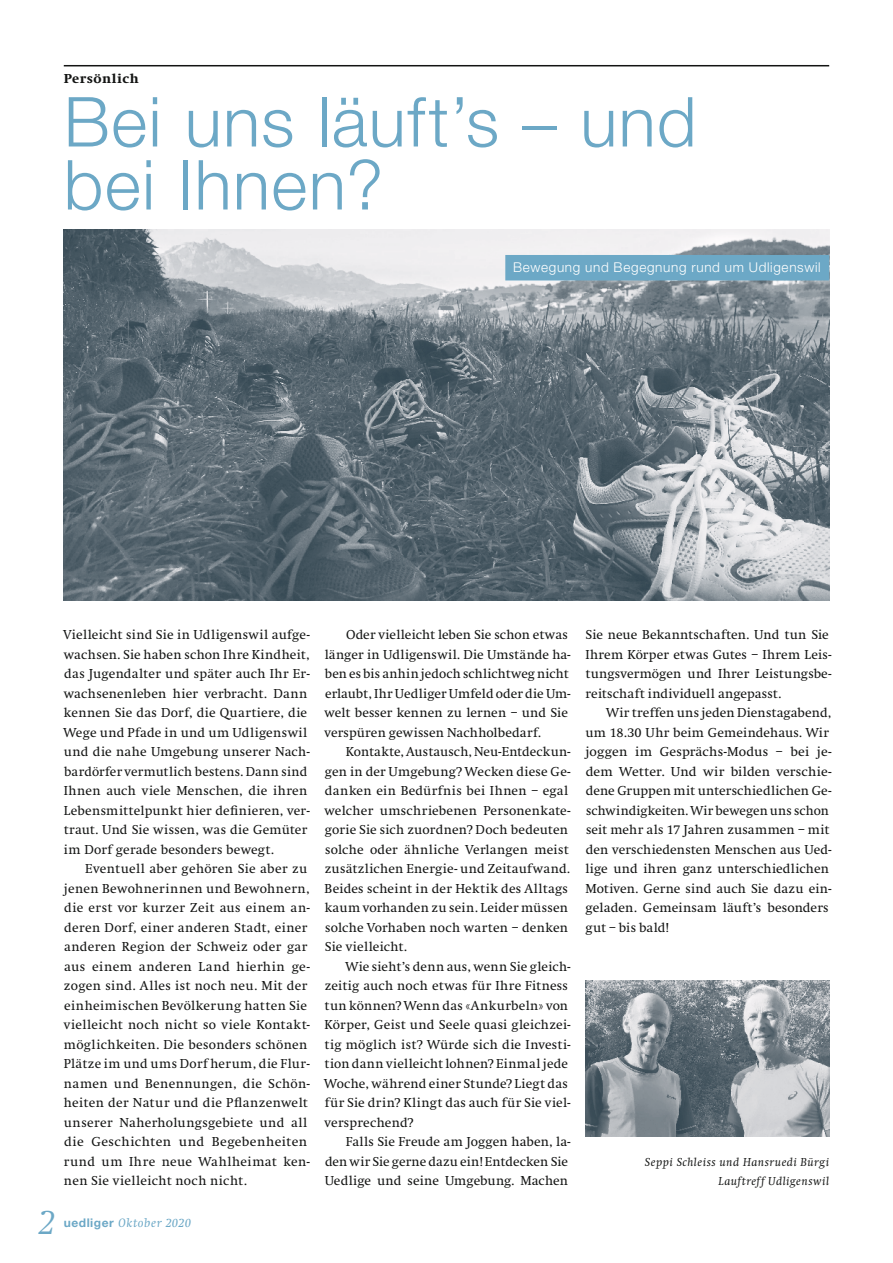
<style>
.page{position:relative;width:893px;height:1263px;background:#fff}
.page>*{position:absolute;margin:0;border:0;box-sizing:border-box;transform-origin:0 0}
.t1{font:300 69px/63px "Helvetica Neue";letter-spacing:.02em;color:#6ca8c6}
.t2{font:italic 300 36px "Swift";color:#6ca8c6}
.t3{font:13.5px/19.5px "Swift";letter-spacing:.015em;color:#131413}
.t4{font:300 13.5px "Helvetica Neue";letter-spacing:.05em;color:#fff}
.t5{font:800 13.5px "Swift";letter-spacing:.04em;color:#131413}
.t6{font:italic 12.75px "Swift";letter-spacing:.05em;color:#6ca8c6}
.t7{font:italic 12px/19.5px "Swift";letter-spacing:.045em;color:#131413;text-align:right}
.s1{font-family:"Helvetica Neue";font-weight:700;font-style:normal;font-size:12px}
</style>
<div class="page">
<hr style="left:64px;top:65px;width:765px;height:1px;background:#131413">
<img style="left:585px;top:980px;width:244px;height:156px">
<img style="left:64px;top:230px;width:765px;height:370px">
<div style="left:505px;top:255px;width:324px;height:25px;background:#6ca8c6"></div>
<p class="t5" style="left:64px;top:72px;width:76px">Persönlich</p>
<h1 class="t1" style="left:64px;top:89px;width:634px">Bei uns läuft’s – und bei Ihnen?</h1>
<p class="t4" style="left:513px;top:259px;width:309px">Bewegung und Begegnung rund um Udligenswil</p>
<p class="t3" style="left:63px;top:625px;width:248px">Vielleicht sind Sie in Udligenswil aufge&shy;wachsen. Sie haben schon Ihre Kindheit, das Jugendalter und später auch Ihr Er&shy;wachsenenleben hier verbracht. Dann kennen Sie das Dorf, die Quartiere, die Wege und Pfade in und um Udligenswil und die nahe Umgebung unserer Nach&shy;bardörfer vermutlich bestens. Dann sind Ihnen auch viele Menschen, die ihren Lebensmittelpunkt hier definieren, ver&shy;traut. Und Sie wissen, was die Gemüter im Dorf gerade besonders bewegt.</p>
<p class="t3" style="left:64px;top:859px;width:248px;text-indent:21px">Eventuell aber gehören Sie aber zu jenen Bewohnerinnen und Bewohnern, die erst vor kurzer Zeit aus einem an&shy;deren Dorf, einer anderen Stadt, einer anderen Region der Schweiz oder gar aus einem anderen Land hierhin ge&shy;zogen sind. Alles ist noch neu. Mit der einheimischen Bevölkerung hatten Sie vielleicht noch nicht so viele Kontakt&shy;möglichkeiten. Die besonders schönen Plätze im und ums Dorf herum, die Flur&shy;namen und Benennungen, die Schön&shy;heiten der Natur und die Pflanzenwelt unserer Naherholungsgebiete und all die Geschichten und Begebenheiten rund um Ihre neue Wahlheimat ken&shy;nen Sie vielleicht noch nicht.</p>
<h2 class="t2" style="left:39px;top:1202px;width:18px">2</h2>
<p class="t6" style="left:64px;top:1216px;width:129px"><span class="s1">uedliger</span> Oktober 2020</p>
<p class="t3" style="left:324px;top:625px;width:248px;text-indent:22px">Oder vielleicht leben Sie schon etwas länger in Udligenswil. Die Umstände ha&shy;ben es bis anhin jedoch schlichtweg nicht erlaubt, Ihr Uedliger Umfeld oder die Um&shy;welt besser kennen zu lernen – und Sie verspüren gewissen Nachholbedarf.</p>
<p class="t3" style="left:324px;top:742px;width:248px;text-indent:21px">Kontakte, Austausch, Neu-Entdeckun&shy;gen in der Umgebung? Wecken diese Ge&shy;danken ein Bedürfnis bei Ihnen – egal welcher umschriebenen Personenkate&shy;gorie Sie sich zuordnen? Doch bedeuten solche oder ähnliche Verlangen meist zusätzlichen Energie- und Zeitaufwand.<br>Beides scheint in der Hektik des Alltags kaum vorhanden zu sein. Leider müssen solche Vorhaben noch warten – denken Sie vielleicht.</p>
<p class="t3" style="left:324px;top:957px;width:248px;text-indent:21px">Wie sieht’s denn aus, wenn Sie gleich&shy;zeitig auch noch etwas für Ihre Fitness tun können? Wenn das «Ankurbeln» von Körper, Geist und Seele quasi gleichzei&shy;tig möglich ist? Würde sich die Investi&shy;tion dann vielleicht lohnen? Einmal jede Woche, während einer Stunde? Liegt das für Sie drin? Klingt das auch für Sie viel&shy;versprechend?</p>
<p class="t3" style="left:325px;top:1132px;width:247px;text-indent:21px">Falls Sie Freude am Joggen haben, la&shy;den wir Sie gerne dazu ein! Entdecken Sie<br>Uedlige und seine Umgebung. Machen</p>
<p class="t3" style="left:585px;top:625px;width:248px">Sie neue Bekanntschaften. Und tun Sie Ihrem Körper etwas Gutes – Ihrem Leis&shy;tungsvermögen und Ihrer Leistungsbe&shy;reitschaft individuell angepasst.</p>
<p class="t3" style="left:585px;top:703px;width:247px;text-indent:21px">Wir treffen uns jeden Dienstagabend, um 18.30 Uhr beim Gemeindehaus. Wir joggen im Gesprächs-Modus – bei je&shy;dem Wetter. Und wir bilden verschie&shy;dene Gruppen mit unterschiedlichen Ge&shy;schwindigkeiten. Wir bewegen uns schon seit mehr als 17 Jahren zusammen – mit den verschiedensten Menschen aus Ued&shy;lige und ihren ganz unterschiedlichen Motiven. Gerne sind auch Sie dazu ein&shy;geladen. Gemeinsam läuft’s besonders gut – bis bald!</p>
<p class="t7" style="left:645px;top:1152px;width:186px">Seppi Schleiss und Hansruedi Bürgi<br>Lauftreff Udligenswil</p>
</div>
